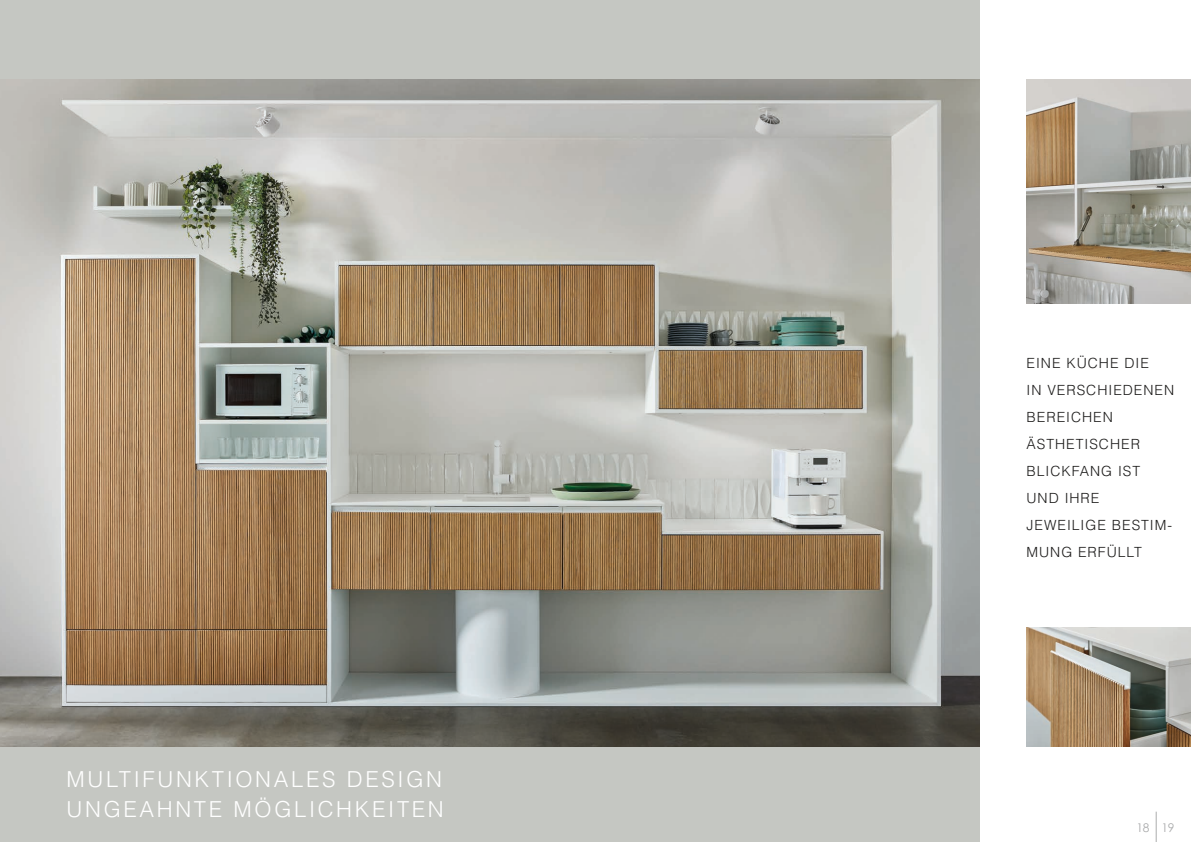
<style>
.page{position:relative;width:1191px;height:842px;background:#fff}
.page>*{position:absolute;margin:0;border:0;box-sizing:border-box;transform-origin:0 0}
.t1{font:300 22px/30px "Helvetica LT Std";letter-spacing:.12em;color:#fff}
.t2{font:300 14px/27px "Helvetica LT Std";letter-spacing:.07em;color:#1b1a19}
.t3{font:12px "Century Gothic";color:#abacad}
</style>
<div class="page">
<div style="left:0;top:0;width:979px;height:842px;background:#c5c7c2"></div>
<img style="left:0;top:79px;width:979px;height:668px">
<img style="left:1026px;top:79px;width:165px;height:224px">
<img style="left:1026px;top:628px;width:165px;height:119px">
<hr style="left:1155px;top:812px;width:1px;height:30px;background:#abacad">
<h1 class="t1" style="left:67px;top:764px;width:379px">MULTIFUNKTIONALES DESIGN<br>UNGEAHNTE MÖGLICHKEITEN</h1>
<p class="t2" style="left:1026px;top:350px;width:149px">EINE KÜCHE DIE<br>IN VERSCHIEDENEN<br>BEREICHEN<br>ÄSTHETISCHER<br>BLICKFANG IST<br>UND IHRE<br>JEWEILIGE BESTIM-<br>MUNG ERFÜLLT</p>
<p class="t3" style="left:1136px;top:819px;width:40px">18 19</p>
</div>
